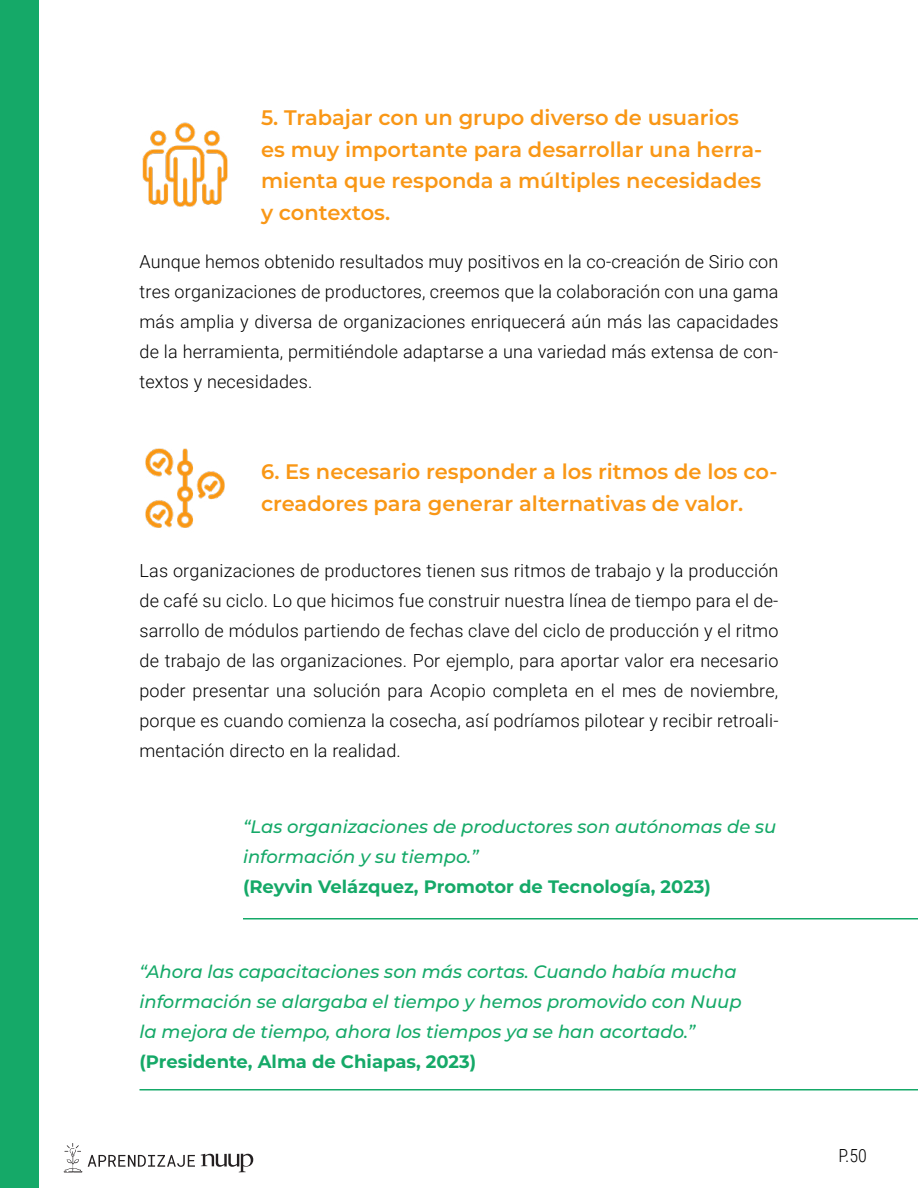
<style>
.page{position:relative;width:918px;height:1188px;background:#fff}
.page>*{position:absolute;margin:0;border:0;box-sizing:border-box;transform-origin:0 0}
.t1{font:600 21px/31.5px "Montserrat";color:#f99716}
.t2{font:300 18px/30px "Roboto";letter-spacing:.01em;color:#000;text-align:justify}
.t3{font:italic 500 18px/30px "Montserrat";color:#15a968}
.t4{font:700 18px "Montserrat";color:#15a968}
.t5{font:300 18px "Roboto Condensed";color:#000}
</style>
<div class="page">
<div style="left:0;top:0;width:39px;height:1188px;background:#15a968"></div>
<svg style="left:201px;top:1154px;width:52px;height:18px"></svg>
<svg style="left:88px;top:1155px;width:107px;height:12px"></svg>
<svg style="left:64px;top:1143px;width:18px;height:29px"></svg>
<img style="left:142px;top:122px;width:86px;height:85px">
<img style="left:145px;top:448px;width:80px;height:80px">
<hr style="left:243px;top:918px;width:675px;height:2px;background:#15a968">
<hr style="left:140px;top:1089px;width:778px;height:1px;background:#15a968">
<p class="t1" style="left:261px;top:101px;width:503px">5. Trabajar con un grupo diverso de usuarios es muy importante para desarrollar una herra&shy;mienta que responda a múltiples necesidades y contextos.</p>
<p class="t2" style="left:140px;top:246px;width:641px">Aunque hemos obtenido resultados muy positivos en la co-creación de Sirio con tres organizaciones de productores, creemos que la colaboración con una gama más amplia y diversa de organizaciones enriquecerá aún más las capacidades de la herramienta, permitiéndole adaptarse a una variedad más extensa de con&shy;textos y necesidades.</p>
<p class="t1" style="left:261px;top:455px;width:518px">6. Es necesario responder a los ritmos de los co&shy;creadores para generar alternativas de valor.</p>
<p class="t2" style="left:140px;top:555px;width:641px">Las organizaciones de productores tienen sus ritmos de trabajo y la producción de café su ciclo. Lo que hicimos fue construir nuestra línea de tiempo para el de&shy;sarrollo de módulos partiendo de fechas clave del ciclo de producción y el ritmo de trabajo de las organizaciones. Por ejemplo, para aportar valor era necesario poder presentar una solución para Acopio completa en el mes de noviembre, porque es cuando comienza la cosecha, así podríamos pilotear y recibir retroali&shy;mentación directo en la realidad.</p>
<p class="t3" style="left:243px;top:811px;width:535px">“Las organizaciones de productores son autónomas de su información y su tiempo.”</p>
<p class="t4" style="left:243px;top:874px;width:470px">(Reyvin Velázquez, Promotor de Tecnología, 2023)</p>
<p class="t3" style="left:140px;top:956px;width:604px">“Ahora las capacitaciones son más cortas. Cuando había mucha información se alargaba el tiempo y hemos promovido con Nuup la mejora de tiempo, ahora los tiempos ya se han acortado.”</p>
<p class="t4" style="left:140px;top:1049px;width:338px">(Presidente, Alma de Chiapas, 2023)</p>
<p class="t5" style="left:838px;top:1143px;width:30px">P.50</p>
</div>
